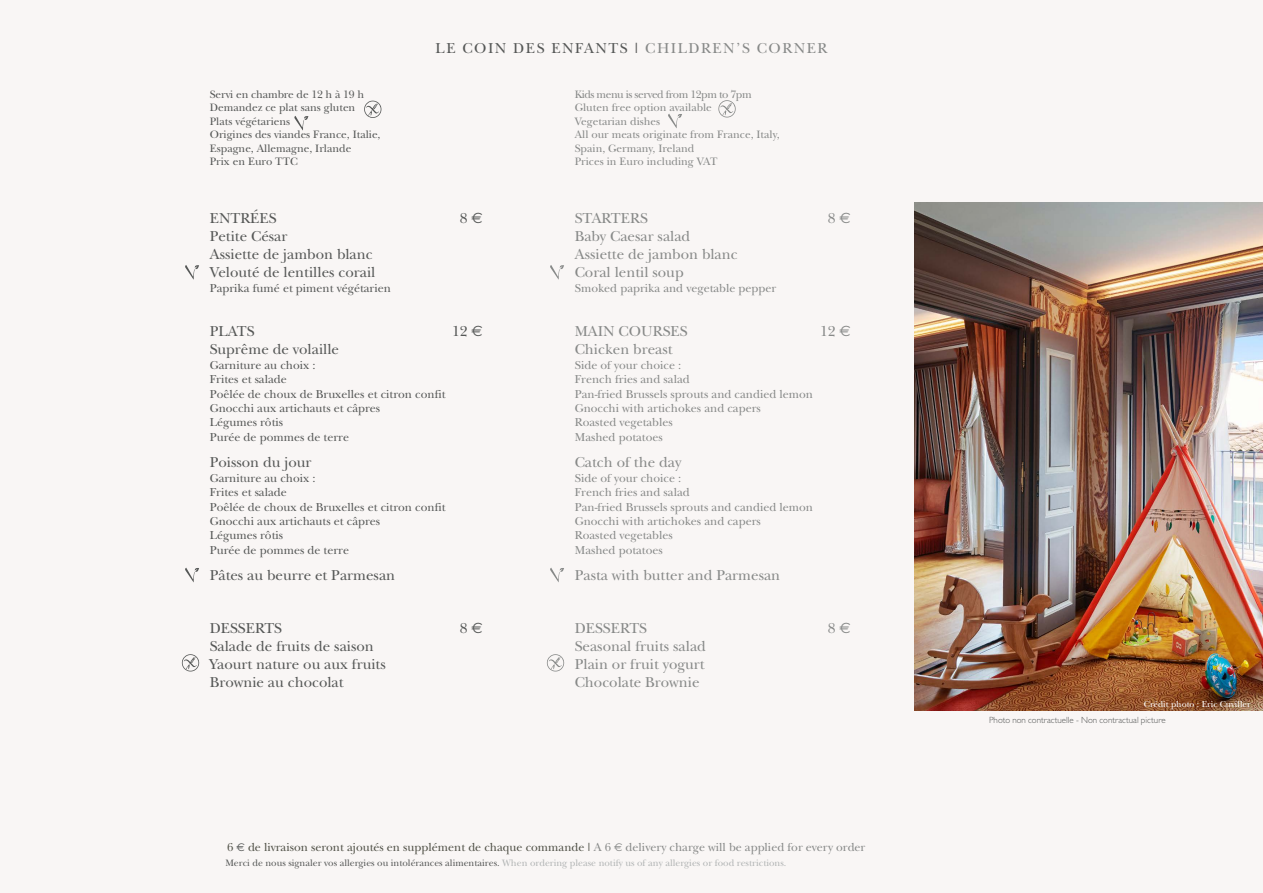
<style>
.page{position:relative;width:1263px;height:893px;background:#f9f6f5}
.page>*{position:absolute;margin:0;border:0;box-sizing:border-box;transform-origin:0 0}
.t1{font:15px/18px "New Baskerville";color:#555756}
.t2{font:15px/18px "New Baskerville";color:#878988}
.t3{font:15px "New Baskerville";letter-spacing:.1em;color:#555756}
.t4{font:12px/14.4px "New Baskerville";color:#878988}
.t5{font:12px/14.4px "New Baskerville";color:#555756}
.t6{font:12px "New Baskerville";color:#4f5046}
.t7{font:11.25px/13.5px "New Baskerville";color:#878988}
.t8{font:11.25px/13.5px "New Baskerville";color:#555756}
.t9{font:9.75px "New Baskerville";color:#b1b4b4}
.t10{font:300 9px "Gill Sans MT Pro";color:#555756}
.t11{font:9px "New Baskerville";color:#fff}
.s1{color:#878988}
.s2{font-family:"Euro Sans"}
.s3{font-family:"Euro Sans";font-size:11.25px;color:#555756}
.s4{font-family:"Euro Sans";font-size:11.25px;color:#878988}
.s5{color:#555756}
</style>
<div class="page">
<svg style="left:185px;top:265px;width:14px;height:15px"></svg>
<svg style="left:185px;top:567px;width:14px;height:15px"></svg>
<svg style="left:182px;top:654px;width:17px;height:17px"></svg>
<img style="left:914px;top:202px;width:349px;height:508px">
<svg style="left:294px;top:116px;width:14px;height:14px"></svg>
<svg style="left:668px;top:114px;width:14px;height:14px"></svg>
<svg style="left:364px;top:101px;width:17px;height:17px"></svg>
<svg style="left:718px;top:100px;width:18px;height:17px"></svg>
<svg style="left:550px;top:265px;width:14px;height:15px"></svg>
<svg style="left:550px;top:568px;width:14px;height:14px"></svg>
<svg style="left:547px;top:654px;width:17px;height:17px"></svg>
<p class="t3" style="left:436px;top:39px;width:393px">LE COIN DES ENFANTS | <span class="s1">CHILDREN’S CORNER</span></p>
<p class="t8" style="left:210px;top:87px;width:172px">Servi en chambre de 12 h à 19 h<br>Demandez ce plat sans gluten<br>Plats végétariens<br>Origines des viandes France, Italie,<br>Espagne, Allemagne, Irlande<br>Prix en Euro TTC</p>
<p class="t7" style="left:575px;top:87px;width:206px">Kids menu is served from 12pm to 7pm<br>Gluten free option available<br>Vegetarian dishes<br>All our meats originate from France, Italy,<br>Spain, Germany, Ireland<br>Prices in Euro including VAT</p>
<p class="t1" style="left:210px;top:210px;width:68px">ENTRÉES</p>
<p class="t1" style="left:460px;top:210px;width:24px">8 <span class="s2">€</span></p>
<p class="t1" style="left:210px;top:228px;width:167px">Petite César<br>Assiette de jambon blanc<br>Velouté de lentilles corail</p>
<p class="t5" style="left:210px;top:281px;width:183px">Paprika fumé et piment végétarien</p>
<p class="t1" style="left:210px;top:323px;width:46px">PLATS</p>
<p class="t1" style="left:452px;top:323px;width:32px">12 <span class="s2">€</span></p>
<p class="t1" style="left:210px;top:341px;width:131px">Suprême de volaille</p>
<p class="t5" style="left:210px;top:358px;width:237px">Garniture au choix :<br>Frites et salade<br>Poêlée de choux de Bruxelles et citron confit<br>Gnocchi aux artichauts et câpres<br>Légumes rôtis<br>Purée de pommes de terre</p>
<p class="t1" style="left:210px;top:454px;width:103px">Poisson du jour</p>
<p class="t5" style="left:210px;top:471px;width:237px">Garniture au choix :<br>Frites et salade<br>Poêlée de choux de Bruxelles et citron confit<br>Gnocchi aux artichauts et câpres<br>Légumes rôtis<br>Purée de pommes de terre</p>
<p class="t1" style="left:210px;top:566px;width:187px">Pâtes au beurre et Parmesan</p>
<p class="t1" style="left:210px;top:619px;width:74px">DESSERTS</p>
<p class="t1" style="left:460px;top:619px;width:24px">8 <span class="s2">€</span></p>
<p class="t1" style="left:210px;top:637px;width:178px">Salade de fruits de saison<br>Yaourt nature ou aux fruits<br>Brownie au chocolat</p>
<p class="t2" style="left:575px;top:210px;width:75px">STARTERS</p>
<p class="t2" style="left:828px;top:210px;width:24px">8 <span class="s2">€</span></p>
<p class="t2" style="left:575px;top:228px;width:164px">Baby Caesar salad<br>Assiette de jambon blanc<br>Coral lentil soup</p>
<p class="t4" style="left:575px;top:281px;width:203px">Smoked paprika and vegetable pepper</p>
<p class="t2" style="left:575px;top:323px;width:114px">MAIN COURSES</p>
<p class="t2" style="left:820px;top:323px;width:32px">12 <span class="s2">€</span></p>
<p class="t2" style="left:575px;top:341px;width:99px">Chicken breast</p>
<p class="t4" style="left:575px;top:358px;width:240px">Side of your choice :<br>French fries and salad<br>Pan-fried Brussels sprouts and candied lemon<br>Gnocchi with artichokes and capers<br>Roasted vegetables<br>Mashed potatoes</p>
<p class="t2" style="left:575px;top:454px;width:108px">Catch of the day</p>
<p class="t4" style="left:575px;top:471px;width:240px">Side of your choice :<br>French fries and salad<br>Pan-fried Brussels sprouts and candied lemon<br>Gnocchi with artichokes and capers<br>Roasted vegetables<br>Mashed potatoes</p>
<p class="t2" style="left:575px;top:566px;width:207px">Pasta with butter and Parmesan</p>
<p class="t2" style="left:575px;top:619px;width:74px">DESSERTS</p>
<p class="t2" style="left:828px;top:619px;width:24px">8 <span class="s2">€</span></p>
<p class="t2" style="left:575px;top:637px;width:133px;text-align:justify">Seasonal fruits salad Plain or fruit yogurt Chocolate Brownie</p>
<p class="t6" style="left:227px;top:840px;width:640px">6 <span class="s3">€</span> de livraison seront ajoutés en supplément de chaque commande | <span class="s1">A 6</span> <span class="s4">€</span> <span class="s1">delivery charge will be applied for every order</span></p>
<p class="t9" style="left:225px;top:857px;width:563px"><span class="s5">Merci de nous signaler vos allergies ou intolérances alimentaires.</span> When ordering please notify us of any allergies or food restrictions.</p>
<p class="t11" style="left:1144px;top:699px;width:108px">Crédit photo : Eric Cuviller</p>
<p class="t10" style="left:989px;top:714px;width:178px">Photo non contractuelle - Non contractual picture</p>
</div>
